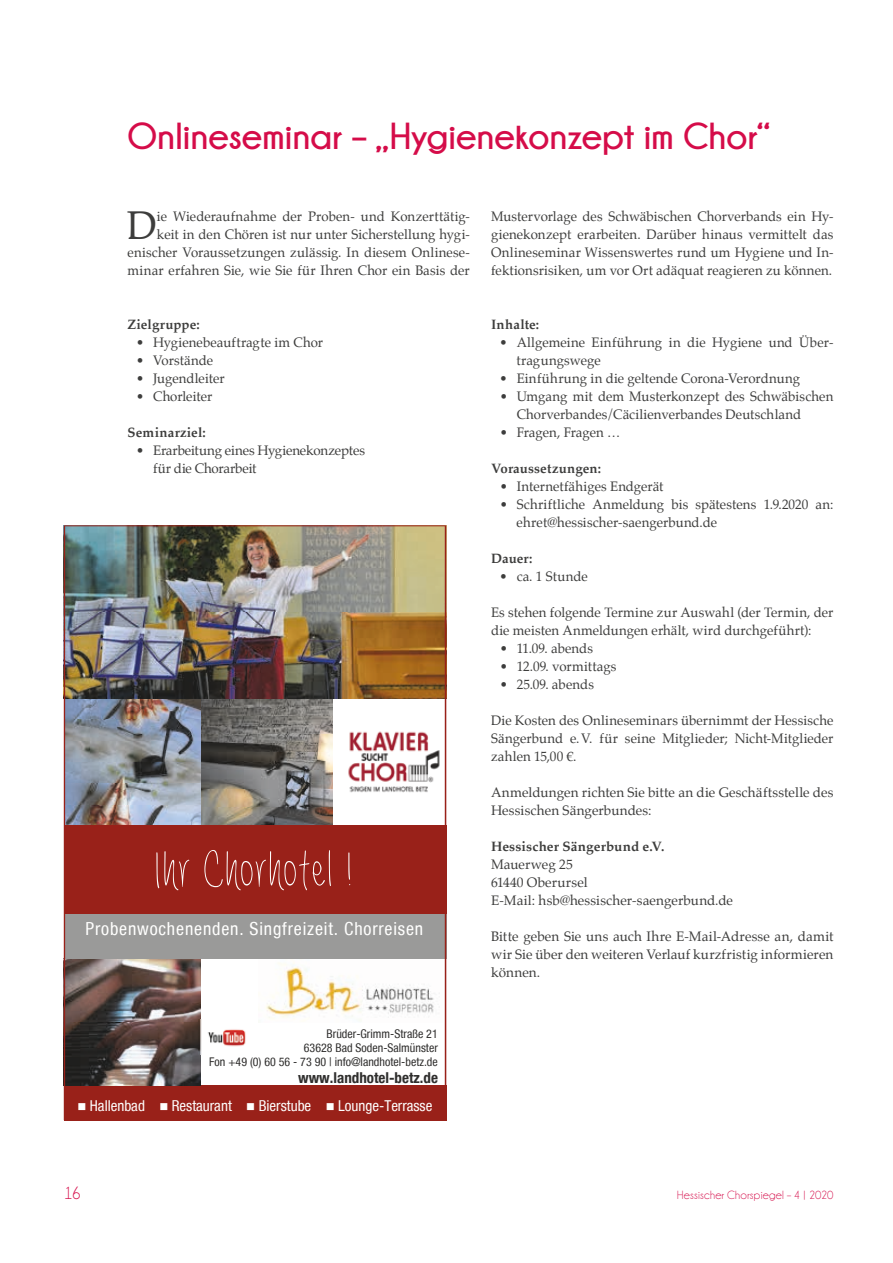
<style>
.page{position:relative;width:893px;height:1263px;background:#fff}
.page>*{position:absolute;margin:0;border:0;box-sizing:border-box;transform-origin:0 0}
.t1{font:72px "Always Forever";letter-spacing:.025em;color:#fffffe}
.t2{font:39.3px "Palatino";color:#3d3d3c}
.t3{font:700 37.5px "Champagne&Limousines";letter-spacing:.005em;color:#d50c49}
.t4{font:condensed 18px "Helvetica Neue LT";letter-spacing:.045em;color:#fffffe}
.t5{font:18px "Champagne&Limousines";color:#d50c49}
.t6{font:condensed 15px "Helvetica Neue LT";color:#fffffe}
.t7{font:700 condensed 15px "Helvetica Neue LT";color:#2f2e2d}
.t8{font:13.5px/18px "Palatino";letter-spacing:.005em;color:#3d3d3c}
.t9{font:700 13.5px "Palatino";letter-spacing:.01em;color:#3d3d3c}
.t10{font:13.5px/18px "Palatino";letter-spacing:-.015em;color:#3d3d3c}
.t11{font:condensed 12px/13.8px "Helvetica Neue LT";color:#2f2e2d;text-align:right}
.t12{font:12px "Champagne&Limousines";letter-spacing:.02em;color:#d50c49}
</style>
<div class="page">
<div style="left:64px;top:1085px;width:382px;height:36px;background:#992119"></div>
<img style="left:64px;top:525px;width:382px;height:561px">
<h3 class="t3" style="left:128px;top:115px;width:644px">Onlineseminar – „Hygienekonzept im Chor“</h3>
<p class="t8" style="left:128px;top:207px;width:344px;text-align:right">ie Wiederaufnahme der Proben- und Konzerttätig-<br>keit in den Chören ist nur unter Sicherstellung hygi&shy;enischer Voraussetzungen zulässig. In diesem Onlinese&shy;minar erfahren Sie, wie Sie für Ihren Chor ein Basis der</p>
<p class="t8" style="left:491px;top:207px;width:344px;text-align:justify">Mustervorlage des Schwäbischen Chorverbands ein Hy&shy;gienekonzept erarbeiten. Darüber hinaus vermittelt das Onlineseminar Wissenswertes rund um Hygiene und In&shy;fektionsrisiken, um vor Ort adäquat reagieren zu können.</p>
<h2 class="t2" style="left:127px;top:193px;width:31px">D</h2>
<p class="t9" style="left:128px;top:313px;width:74px">Zielgruppe:</p>
<p class="t8" style="left:136px;top:333px;width:189px">• Hygienebeauftragte im Chor</p>
<p class="t8" style="left:136px;top:351px;width:79px">• Vorstände</p>
<p class="t8" style="left:136px;top:369px;width:90px">• Jugendleiter</p>
<p class="t8" style="left:136px;top:387px;width:78px">• Chorleiter</p>
<p class="t9" style="left:128px;top:421px;width:80px">Seminarziel:</p>
<p class="t10" style="left:153px;top:441px;width:214px;text-indent:-17px">• Erarbeitung eines Hygienekonzeptes für die Chorarbeit</p>
<h1 class="t1" style="left:154px;top:840px;width:200px">Ihr Chorhotel !</h1>
<h3 class="t4" style="left:86px;top:918px;width:339px">Probenwochenenden. Singfreizeit. Chorreisen</h3>
<p class="t11" style="left:209px;top:1027px;width:230px">Brüder-Grimm-Straße 21<br>63628 Bad Soden-Salmünster<br>Fon +49 (0) 60 56 - 73 90 | info@landhotel-betz.de</p>
<p class="t7" style="left:298px;top:1068px;width:141px">www.landhotel-betz.de</p>
<p class="t6" style="left:77px;top:1097px;width:357px">■ Hallenbad ■ Restaurant ■ Bierstube ■ Lounge-Terrasse</p>
<p class="t9" style="left:491px;top:313px;width:50px">Inhalte:</p>
<p class="t8" style="left:517px;top:333px;width:318px;text-indent:-17px">• Allgemeine Einführung in die Hygiene und Über&shy;tragungswege</p>
<p class="t8" style="left:500px;top:369px;width:302px">• Einführung in die geltende Corona-Verordnung</p>
<p class="t8" style="left:517px;top:387px;width:318px;text-indent:-17px">• Umgang mit dem Musterkonzept des Schwäbischen<br>Chorverbandes/Cäcilienverbandes Deutschland</p>
<p class="t8" style="left:500px;top:423px;width:122px">• Fragen, Fragen …</p>
<p class="t9" style="left:491px;top:457px;width:112px">Voraussetzungen:</p>
<p class="t8" style="left:500px;top:477px;width:165px">• Internetfähiges Endgerät</p>
<p class="t8" style="left:517px;top:495px;width:318px;text-indent:-17px">• Schriftliche Anmeldung bis spätestens 1.9.2020 an: ehret@hessischer-saengerbund.de</p>
<p class="t9" style="left:491px;top:547px;width:43px">Dauer:</p>
<p class="t8" style="left:500px;top:567px;width:90px">• ca. 1 Stunde</p>
<p class="t8" style="left:491px;top:603px;width:344px">Es stehen folgende Termine zur Auswahl (der Termin, der die meisten Anmeldungen erhält, wird durchgeführt):</p>
<p class="t8" style="left:500px;top:639px;width:95px">• 11.09. abends</p>
<p class="t8" style="left:500px;top:657px;width:118px">• 12.09. vormittags</p>
<p class="t8" style="left:500px;top:675px;width:96px">• 25.09. abends</p>
<p class="t8" style="left:491px;top:711px;width:344px;text-align:justify">Die Kosten des Onlineseminars übernimmt der Hessische Sängerbund e.V. für seine Mitglieder; Nicht-Mitglieder zahlen 15,00 €.</p>
<p class="t8" style="left:491px;top:783px;width:344px">Anmeldungen richten Sie bitte an die Geschäftsstelle des<br>Hessischen Sängerbundes:</p>
<p class="t9" style="left:491px;top:835px;width:175px">Hessischer Sängerbund e.V.</p>
<p class="t8" style="left:491px;top:855px;width:243px">Mauerweg 25<br>61440 Oberursel<br>E-Mail: hsb@hessischer-saengerbund.de</p>
<p class="t8" style="left:491px;top:927px;width:344px;text-align:justify">Bitte geben Sie uns auch Ihre E-Mail-Adresse an, damit wir Sie über den weiteren Verlauf kurzfristig informieren können.</p>
<h3 class="t5" style="left:64px;top:1184px;width:19px">16</h3>
<p class="t12" style="left:677px;top:1189px;width:158px">Hessischer Chorspiegel – 4 | 2020</p>
</div>
